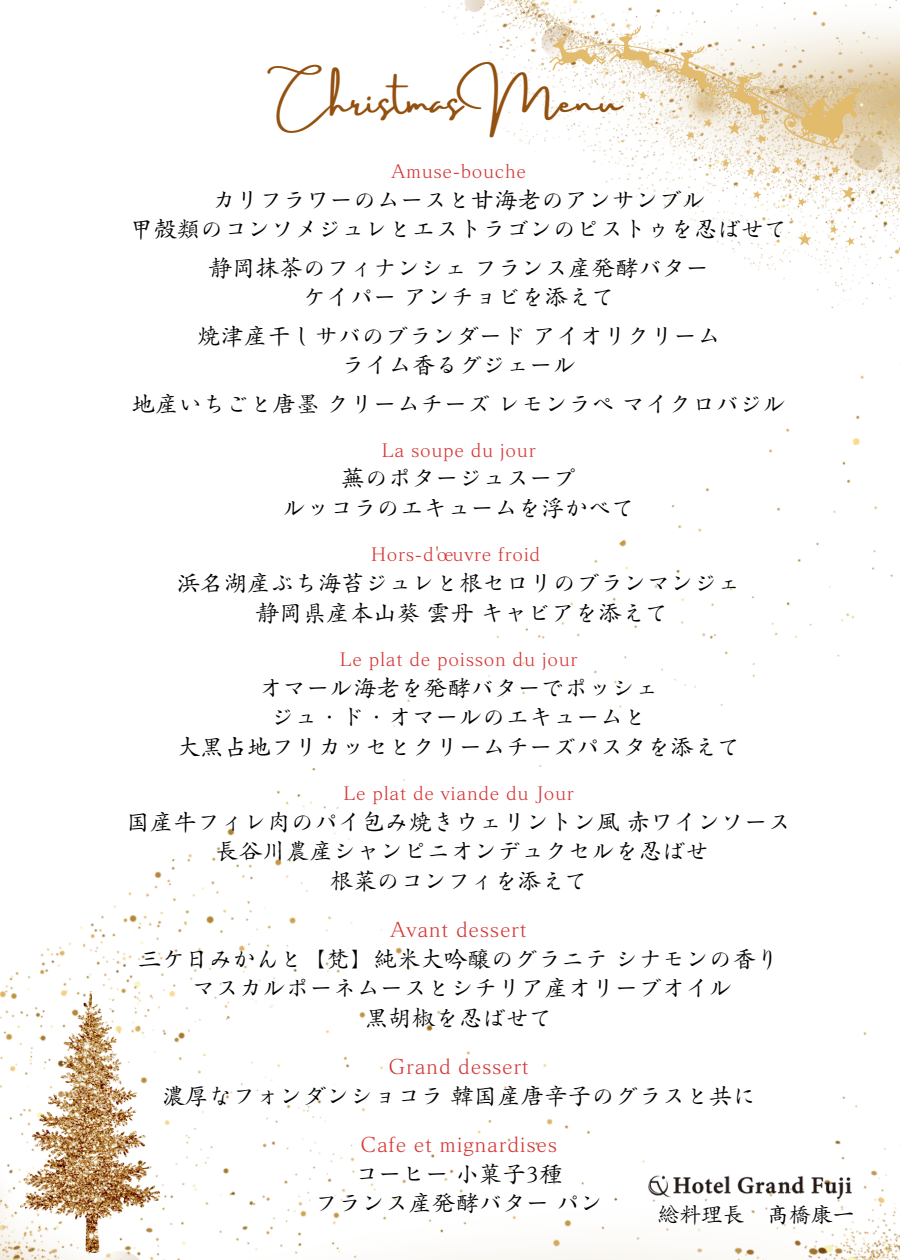
<style>
.page{position:relative;width:900px;height:1260px;background:#fff}
.page>*{position:absolute;margin:0;border:0;box-sizing:border-box;transform-origin:0 0}
.t1{font:38.25px "Amsterdam Three";color:#93500e}
.t2{font:23.5px "Canva Greco Std M";color:#000}
.t3{font:23.5px "Canva Greco Std M";color:#d63636}
.t4{font:22px "Canva Greco Std M";color:#000}
.t5{font:21.25px "Canva Greco Std M";color:#d63636}
</style>
<div class="page">
<img style="left:0;top:415px;width:900px;height:845px">
<img style="left:21px;top:992px;width:138px;height:260px">
<img style="left:423px;top:0;width:477px;height:379px">
<svg style="left:549px;top:25px;width:312px;height:227px"></svg>
<img style="left:632px;top:1161px;width:237px;height:53px">
<p class="t1" style="left:279px;top:79px;width:344px">Christmas Menu</p>
<p class="t5" style="left:391px;top:159px;width:137px">Amuse-bouche</p>
<p class="t2" style="left:212px;top:187px;width:495px">カリフラワーのムースと甘海老のアンサンブル</p>
<h1 class="t2" style="left:130px;top:217px;width:659px">甲殻類のコンソメジュレとエストラゴンのピストゥを忍ばせて</h1>
<p class="t2" style="left:209px;top:255px;width:502px">静岡抹茶のフィナンシェフランス産発酵バター</p>
<p class="t2" style="left:303px;top:285px;width:314px">ケイパーアンチョビを添えて</p>
<p class="t2" style="left:197px;top:323px;width:525px">焼津産干しサバのブランダードアイオリクリーム</p>
<p class="t2" style="left:341px;top:353px;width:236px">ライム香るグジェール</p>
<p class="t2" style="left:132px;top:391px;width:656px">地産いちごと唐墨クリームチーズレモンラぺマイクロバジル</p>
<p class="t5" style="left:382px;top:438px;width:156px">La soupe du jour</p>
<p class="t2" style="left:341px;top:466px;width:237px">蕪のポタージュスープ</p>
<p class="t2" style="left:283px;top:495px;width:354px">ルッコラのエキュームを浮かべて</p>
<p class="t5" style="left:371px;top:543px;width:171px">Hors-d' uvre froid</p>
<p class="t2" style="left:177px;top:570px;width:565px">浜名湖産ぶち海苔ジュレと根セロリのブランマンジェ</p>
<p class="t2" style="left:256px;top:600px;width:414px">静岡県産本山葵雲丹キャビアを添えて</p>
<p class="t5" style="left:340px;top:647px;width:240px">Le plat de poisson du jour</p>
<p class="t2" style="left:259px;top:675px;width:401px">オマール海老を発酵バターでポッシェ</p>
<p class="t2" style="left:271px;top:705px;width:377px">ジュ・ド・オマールのエキュームと</p>
<p class="t2" style="left:177px;top:734px;width:565px">大黒占地フリカッセとクリームチーズパスタを添えて</p>
<p class="t5" style="left:343px;top:781px;width:233px">Le plat de viande du Jour</p>
<p class="t2" style="left:127px;top:809px;width:666px">国産牛フィレ肉のパイ包み焼きウェリントン風赤ワインソース</p>
<p class="t2" style="left:215px;top:839px;width:495px">長谷川農産シャンピニオンデュクセルを忍ばせ</p>
<p class="t2" style="left:330px;top:868px;width:260px">根菜のコンフィを添えて</p>
<p class="t3" style="left:390px;top:917px;width:139px">Avant dessert</p>
<p class="t2" style="left:138px;top:946px;width:643px">三ケ日みかんと【梵】純米大吟醸のグラニテシナモンの香り</p>
<p class="t2" style="left:192px;top:976px;width:542px">マスカルポーネムースとシチリア産オリーブオイル</p>
<p class="t2" style="left:365px;top:1005px;width:189px">黒胡椒を忍ばせて</p>
<p class="t3" style="left:388px;top:1054px;width:143px">Grand dessert</p>
<p class="t2" style="left:162px;top:1083px;width:596px">濃厚なフォンダンショコラ韓国産唐辛子のグラスと共に</p>
<p class="t3" style="left:360px;top:1131px;width:199px">Cafe et mignardises</p>
<p class="t2" style="left:355px;top:1161px;width:210px">コーヒー小菓子3種</p>
<p class="t2" style="left:314px;top:1191px;width:290px">フランス産発酵バターパン</p>
<p class="t5" style="left:437px;top:542px;width:19px">oe</p>
<p class="t4" style="left:657px;top:1202px;width:196px">総料理長 髙橋康一</p>
</div>
